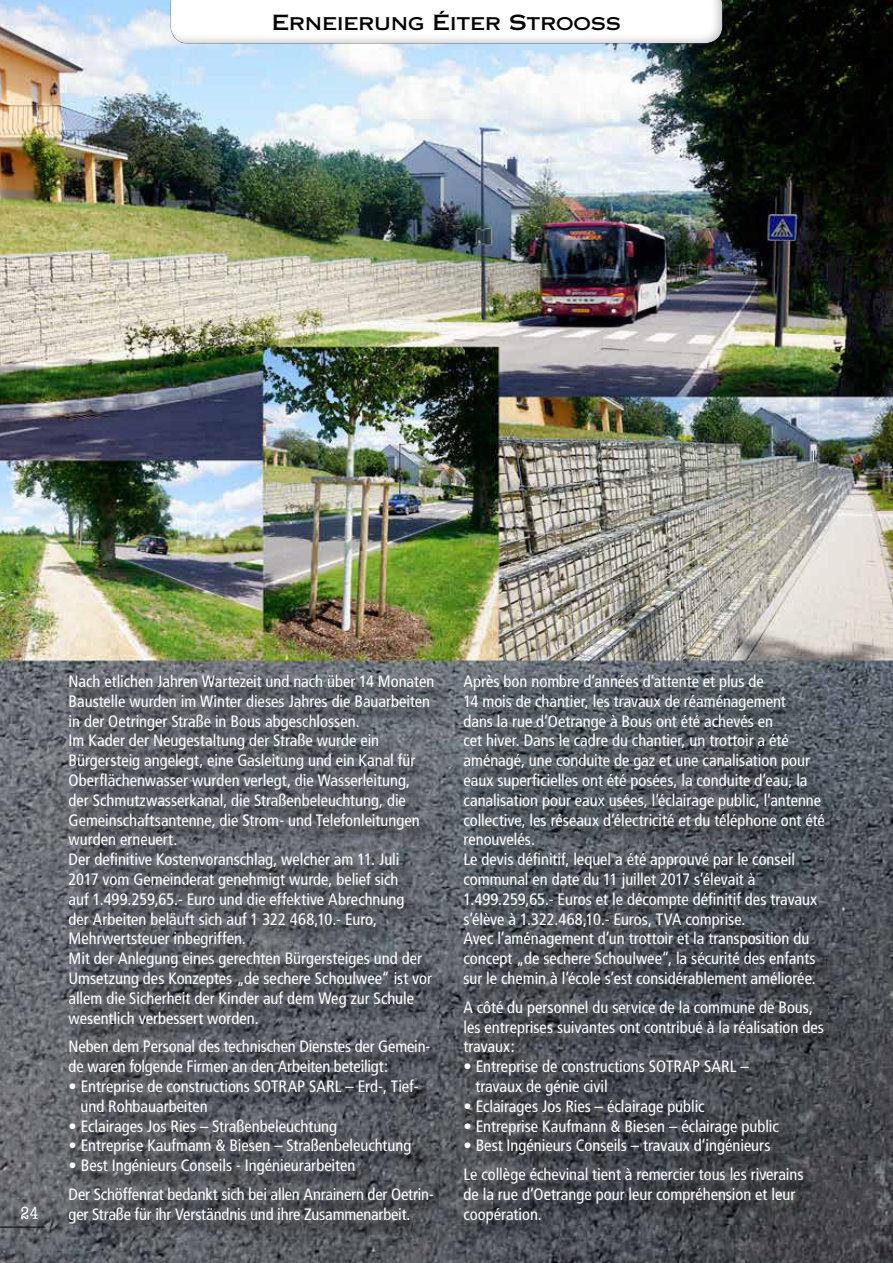
<style>
.page{position:relative;width:893px;height:1263px;background:#fff}
.page>*{position:absolute;margin:0;border:0;box-sizing:border-box;transform-origin:0 0}
.t1{font:21px "Copperplate Thirty One AB";letter-spacing:-.02em;color:#000}
.t2{font:condensed 18px "American Typewriter";color:#fff}
.t3{font:condensed 16.5px/19.8px "Frutiger";color:#fff}
</style>
<div class="page">
<img style="left:0;top:0;width:893px;height:1263px">
<hr style="left:0;top:1227px;width:45px;height:1px;background:#000">
<div style="left:168px;top:0;width:555px;height:45px;background:#000;opacity:.27"></div>
<div style="left:72px;top:678px;width:380px;height:563px;background:#000;opacity:.75"></div>
<div style="left:467px;top:678px;width:376px;height:563px;background:#000;opacity:.75"></div>
<p class="t1" style="left:272px;top:10px;width:351px">Erneierung Éiter Strooss</p>
<p class="t2" style="left:21px;top:1199px;width:19px">24</p>
<p class="t3" style="left:69px;top:671px;width:367px">Nach etlichen Jahren Wartezeit und nach über 14 Monaten Baustelle wurden im Winter dieses Jahres die Bauarbeiten in der Oetringer Straße in Bous abgeschlossen.<br>Im Kader der Neugestaltung der Straße wurde ein Bürgersteig angelegt, eine Gasleitung und ein Kanal für Oberflächenwasser wurden verlegt, die Wasserleitung, der Schmutzwasserkanal, die Straßenbeleuchtung, die Gemeinschaftsantenne, die Strom- und Telefonleitungen wurden erneuert.<br>Der definitive Kostenvoranschlag, welcher am 11. Juli<br>2017 vom Gemeinderat genehmigt wurde, belief sich<br>auf 1.499.259,65.- Euro und die effektive Abrechnung<br>der Arbeiten beläuft sich auf 1 322 468,10.- Euro, Mehrwertsteuer inbegriffen.<br>Mit der Anlegung eines gerechten Bürgersteiges und der Umsetzung des Konzeptes „de sechere Schoulwee“ ist vor allem die Sicherheit der Kinder auf dem Weg zur Schule wesentlich verbessert worden.</p>
<p class="t3" style="left:69px;top:1037px;width:363px">Neben dem Personal des technischen Dienstes der Gemein&shy;de waren folgende Firmen an den Arbeiten beteiligt:</p>
<p class="t3" style="left:80px;top:1076px;width:340px;text-indent:-12px">• Entreprise de constructions SOTRAP SARL – Erd-, Tief&shy;und Rohbauarbeiten</p>
<p class="t3" style="left:69px;top:1116px;width:270px">• Eclairages Jos Ries – Straßenbeleuchtung</p>
<p class="t3" style="left:69px;top:1136px;width:344px">• Entreprise Kaufmann &amp; Biesen – Straßenbeleuchtung</p>
<p class="t3" style="left:69px;top:1151px;width:367px;line-height:28.8px">• Best Ingénieurs Conseils - Ingénieurarbeiten<br>Der Schöffenrat bedankt sich bei allen Anrainern der Oetrin-</p>
<p class="t3" style="left:69px;top:1204px;width:343px">ger Straße für ihr Verständnis und ihre Zusammenarbeit.</p>
<p class="t3" style="left:463px;top:671px;width:363px">Après bon nombre d’années d’attente et plus de<br>14 mois de chantier, les travaux de réaménagement<br>dans la rue d’Oetrange à Bous ont été achevés en<br>cet hiver. Dans le cadre du chantier, un trottoir a été aménagé, une conduite de gaz et une canalisation pour eaux superficielles ont été posées, la conduite d’eau, la canalisation pour eaux usées, l’éclairage public, l’antenne collective, les réseaux d’électricité et du téléphone ont été renouvelés.<br>Le devis définitif, lequel a été approuvé par le conseil communal en date du 11 juillet 2017 s’élevait à 1.499.259,65.- Euros et le décompte définitif des travaux s’élève à 1.322.468,10.- Euros, TVA comprise.<br>Avec l’aménagement d’un trottoir et la transposition du concept „de sechere Schoulwee“, la sécurité des enfants sur le chemin à l’école s’est considérablement améliorée.</p>
<p class="t3" style="left:463px;top:997px;width:362px">A côté du personnel du service de la commune de Bous, les entreprises suivantes ont contribué à la réalisation des travaux:</p>
<p class="t3" style="left:475px;top:1057px;width:275px;text-indent:-12px">• Entreprise de constructions SOTRAP SARL – travaux de génie civil</p>
<p class="t3" style="left:463px;top:1096px;width:243px">• Eclairages Jos Ries – éclairage public</p>
<p class="t3" style="left:463px;top:1116px;width:317px">• Entreprise Kaufmann &amp; Biesen – éclairage public</p>
<p class="t3" style="left:463px;top:1131px;width:341px;line-height:28.8px">• Best Ingénieurs Conseils – travaux d’ingénieurs<br>Le collège échevinal tient à remercier tous les riverains</p>
<p class="t3" style="left:463px;top:1184px;width:333px">de la rue d’Oetrange pour leur compréhension et leur coopération.</p>
</div>
